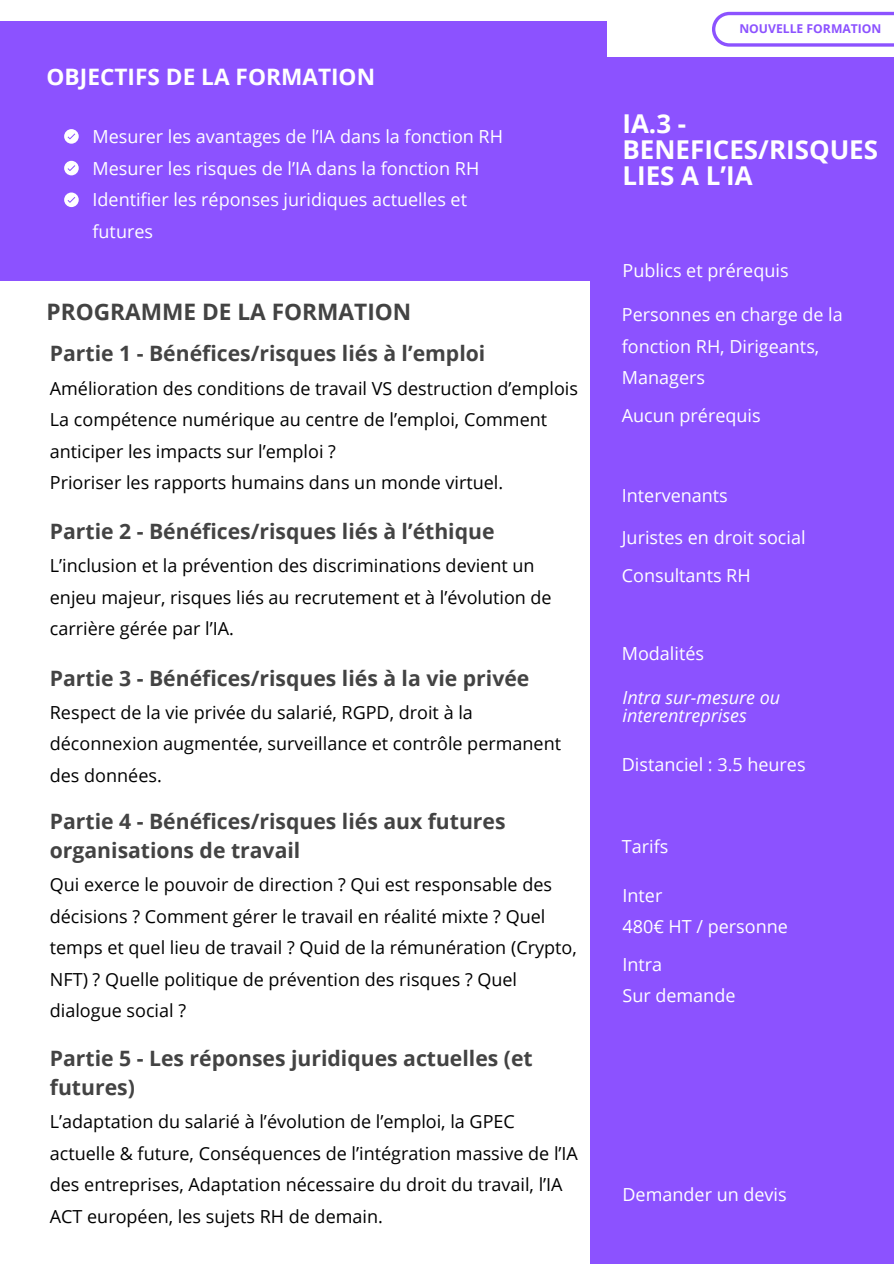
<style>
.page{position:relative;width:894px;height:1264px;background:#fff}
.page>*{position:absolute;margin:0;border:0;box-sizing:border-box;transform-origin:0 0}
.t1{font:700 25.95px/25.8px "Open Sans";color:#fff}
.t2{font:700 22.65px "Open Sans";color:#434343}
.t3{font:700 22.65px "Open Sans";color:#fff}
.t4{font:700 21.15px/29.2px "Open Sans";color:#434343}
.t5{font:18px/31.5px "Open Sans";color:#000}
.t6{font:18px/31.5px "Open Sans";color:#fff}
.t7{font:italic 18px/18px "Open Sans";color:#fff}
.t8{font:700 12.15px "Open Sans";color:#8c52ff}
</style>
<div class="page">
<div style="left:0;top:21px;width:606px;height:259px;background:#8c52ff"></div>
<svg style="left:64px;top:129px;width:15px;height:15px"></svg>
<svg style="left:64px;top:192px;width:15px;height:15px"></svg>
<div style="left:590px;top:58px;width:303px;height:1205px;background:#8c52ff"></div>
<svg style="left:712px;top:12px;width:181px;height:35px"></svg>
<svg style="left:64px;top:161px;width:15px;height:14px"></svg>
<p class="t3" style="left:47px;top:61px;width:330px">OBJECTIFS DE LA FORMATION</p>
<p class="t6" style="left:92px;top:120px;width:412px">Mesurer les avantages de l’IA dans la fonction RH</p>
<p class="t6" style="left:92px;top:152px;width:388px">Mesurer les risques de l’IA dans la fonction RH</p>
<p class="t6" style="left:92px;top:183px;width:376px">Identifier les réponses juridiques actuelles et futures</p>
<p class="t2" style="left:47px;top:295px;width:366px">PROGRAMME DE LA FORMATION</p>
<p class="t4" style="left:50px;top:338px;width:437px">Partie 1 - Bénéfices/risques liés à l’emploi</p>
<p class="t5" style="left:50px;top:372px;width:529px">Amélioration des conditions de travail VS destruction d’emplois</p>
<p class="t5" style="left:50px;top:403px;width:498px">La compétence numérique au centre de l’emploi, Comment anticiper les impacts sur l’emploi ?</p>
<p class="t5" style="left:50px;top:466px;width:455px">Prioriser les rapports humains dans un monde virtuel.</p>
<p class="t4" style="left:50px;top:516px;width:446px">Partie 2 - Bénéfices/risques liés à l’éthique</p>
<p class="t5" style="left:50px;top:549px;width:503px">L’inclusion et la prévention des discriminations devient un enjeu majeur, risques liés au recrutement et à l’évolution de carrière gérée par l’IA.</p>
<p class="t4" style="left:50px;top:662px;width:481px">Partie 3 - Bénéfices/risques liés à la vie privée</p>
<p class="t5" style="left:50px;top:695px;width:512px">Respect de la vie privée du salarié, RGPD, droit à la déconnexion augmentée, surveillance et contrôle permanent des données.</p>
<p class="t4" style="left:50px;top:806px;width:457px">Partie 4 - Bénéfices/risques liés aux futures organisations de travail</p>
<p class="t5" style="left:50px;top:868px;width:528px">Qui exerce le pouvoir de direction ? Qui est responsable des décisions ? Comment gérer le travail en réalité mixte ? Quel temps et quel lieu de travail ? Quid de la rémunération (Crypto, NFT) ? Quelle politique de prévention des risques ? Quel dialogue social ?</p>
<p class="t4" style="left:50px;top:1042px;width:484px">Partie 5 - Les réponses juridiques actuelles (et futures)</p>
<p class="t5" style="left:50px;top:1105px;width:529px">L’adaptation du salarié à l’évolution de l’emploi, la GPEC actuelle &amp; future, Conséquences de l’intégration massive de l’IA des entreprises, Adaptation nécessaire du droit du travail, l’IA ACT européen, les sujets RH de demain.</p>
<p class="t8" style="left:739px;top:20px;width:143px">NOUVELLE FORMATION</p>
<p class="t1" style="left:622px;top:110px;width:257px">IA.3 -<br>BENEFICES/RISQUES</p>
<p class="t1" style="left:622px;top:162px;width:132px">LIES A L’IA</p>
<p class="t6" style="left:622px;top:254px;width:167px">Publics et prérequis</p>
<p class="t6" style="left:621px;top:298px;width:222px">Personnes en charge de la fonction RH, Dirigeants,<br>Managers</p>
<p class="t6" style="left:621px;top:399px;width:140px">Aucun prérequis</p>
<p class="t6" style="left:621px;top:479px;width:107px">Intervenants</p>
<p class="t6" style="left:621px;top:521px;width:185px">Juristes en droit social</p>
<p class="t6" style="left:621px;top:559px;width:130px">Consultants RH</p>
<p class="t6" style="left:621px;top:637px;width:84px">Modalités</p>
<p class="t7" style="left:622px;top:688px;width:159px">Intra sur-mesure ou interentreprises</p>
<p class="t6" style="left:621px;top:748px;width:185px">Distanciel : 3.5 heures</p>
<p class="t6" style="left:621px;top:830px;width:48px">Tarifs</p>
<p class="t6" style="left:622px;top:878px;width:41px">Inter</p>
<p class="t6" style="left:622px;top:910px;width:167px">480€ HT / personne</p>
<p class="t6" style="left:622px;top:947px;width:41px">Intra</p>
<p class="t6" style="left:622px;top:979px;width:114px">Sur demande</p>
<p class="t6" style="left:622px;top:1177px;width:166px">Demander un devis</p>
</div>
